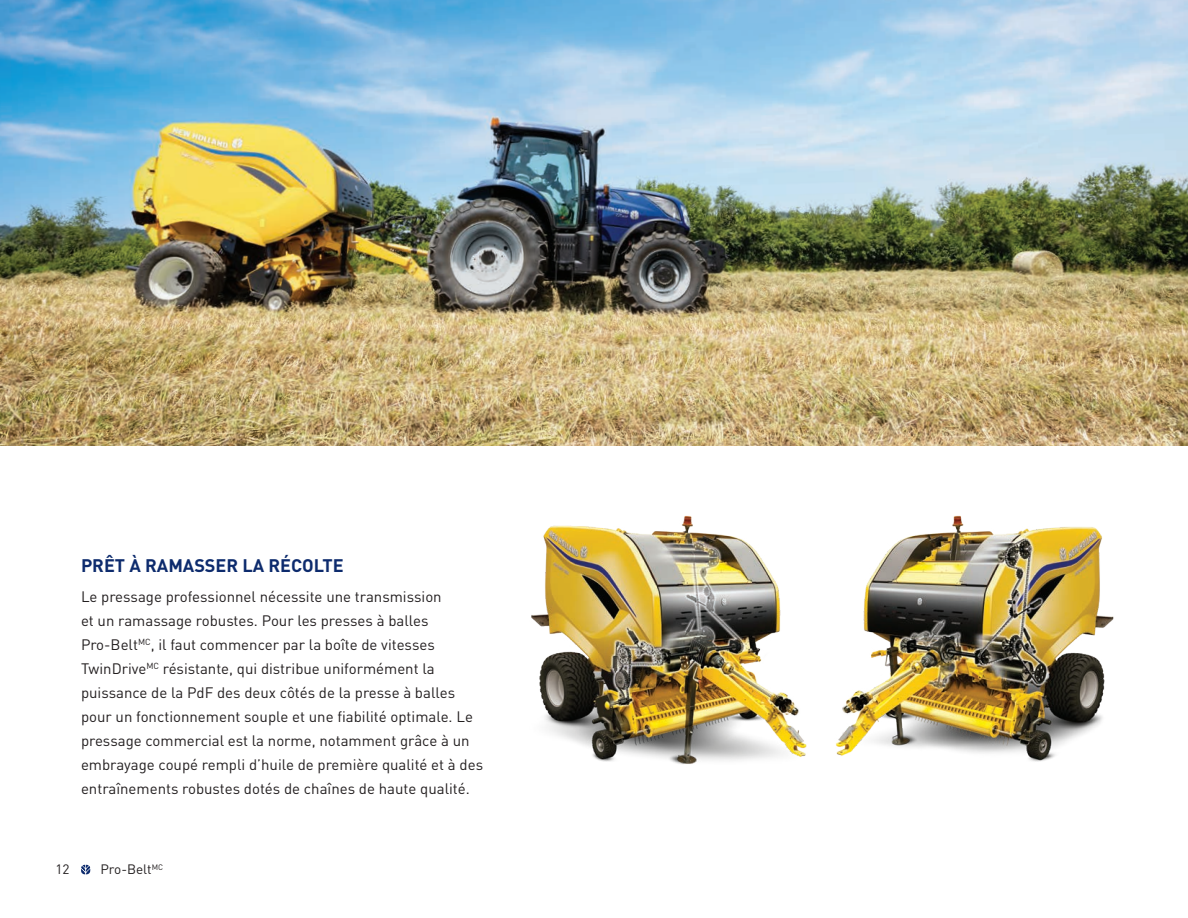
<style>
.page{position:relative;width:1188px;height:918px;background:#fff}
.page>*{position:absolute;margin:0;border:0;box-sizing:border-box;transform-origin:0 0}
.t1{font:700 18px "DIN Pro";color:#0d2b6d}
.t2{font:15px/24px "DIN Pro";color:#231f20}
.t3{font:13.5px "DIN Pro";color:#231f20}
</style>
<div class="page">
<svg style="left:81px;top:865px;width:9px;height:9px"></svg>
<img style="left:531px;top:515px;width:583px;height:249px">
<img style="left:0;top:0;width:1188px;height:446px">
<p class="t1" style="left:81px;top:550px;width:264px">PRÊT À RAMASSER LA RÉCOLTE</p>
<p class="t2" style="left:81px;top:583px;width:404px">Le pressage professionnel nécessite une transmission<br>et un ramassage robustes. Pour les presses à balles Pro-Belt<sup>MC</sup>, il faut commencer par la boîte de vitesses TwinDrive<sup>MC</sup> résistante, qui distribue uniformément la puissance de la PdF des deux côtés de la presse à balles pour un fonctionnement souple et une fiabilité optimale. Le pressage commercial est la norme, notamment grâce à un embrayage coupé rempli d’huile de première qualité et à des entraînements robustes dotés de chaînes de haute qualité.</p>
<p class="t3" style="left:56px;top:859px;width:16px">12</p>
<p class="t3" style="left:100px;top:859px;width:64px">Pro-Belt<sup>MC</sup></p>
</div>
